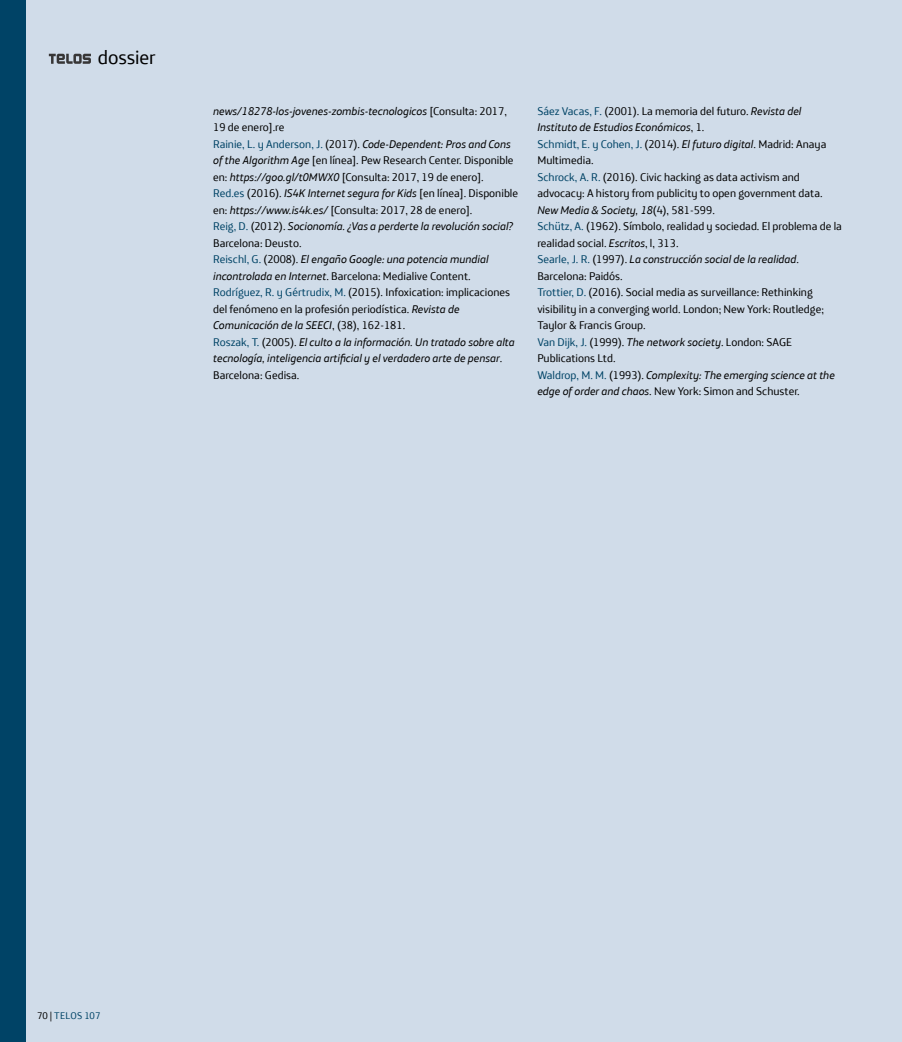
<style>
.page{position:relative;width:902px;height:1042px;background:#fff}
.page>*{position:absolute;margin:0;border:0;box-sizing:border-box;transform-origin:0 0}
.t1{font:19.5px "Telefonica Text";letter-spacing:-.01em;color:#000}
._08_TELOS_biblio_pla{font:11.25px/16.5px "Telefonica Text";color:#000}
._08_TELOS_biblio_pla-2{font:italic 11.25px/16.5px "Telefonica Text";color:#000}
.t2{font:9.75px "Telefonica Text";letter-spacing:.01em;color:#004366}
.s1{font-style:normal}
.s2{color:#004366}
.s3{font-style:italic}
.s4{font-style:normal;color:#004366}
.s5{color:#000}
</style>
<div class="page">
<div style="left:0;top:0;width:901px;height:1042px;background:#d0dce9"></div>
<div style="left:0;top:0;width:26px;height:1042px;background:#004366"></div>
<svg style="left:49px;top:54px;width:42px;height:10px"></svg>
<h1 class="t1" style="left:98px;top:41px;width:59px">dossier</h1>
<p class="_08_TELOS_biblio_pla-2" style="left:213px;top:102px;width:295px">news/18278-los-jovenes-zombis-tecnologicos <span class="s1">[Consulta: 2017,<br>19 de enero].re</span></p>
<p class="_08_TELOS_biblio_pla" style="left:213px;top:134px;width:302px"><span class="s2">Rainie, L. y Anderson, J.</span> (2017). <span class="s3">Code-Dependent: Pros and Cons of the Algorithm Age</span> [en línea]. Pew Research Center. Disponible en: <span class="s3">https://goo.gl/t0MWX0</span> [Consulta: 2017, 19 de enero].</p>
<p class="_08_TELOS_biblio_pla" style="left:213px;top:184px;width:306px"><span class="s2">Red.es</span> (2016). <span class="s3">IS4K Internet segura for Kids</span> [en línea]. Disponible en: <span class="s3">https://www.is4k.es/</span> [Consulta: 2017, 28 de enero].</p>
<p class="_08_TELOS_biblio_pla-2" style="left:213px;top:217px;width:301px"><span class="s4">Reig, D.</span> <span class="s1">(2012).</span> Socionomía. ¿Vas a perderte la revolución social?<br><span class="s1">Barcelona: Deusto.</span></p>
<p class="_08_TELOS_biblio_pla-2" style="left:213px;top:250px;width:277px"><span class="s4">Reischl, G.</span> <span class="s1">(2008).</span> El engaño Google: una potencia mundial incontrolada en Internet<span class="s1">. Barcelona: Medialive Content.</span></p>
<p class="_08_TELOS_biblio_pla" style="left:213px;top:283px;width:298px"><span class="s2">Rodríguez, R. y Gértrudix, M.</span> (2015). Infoxication: implicaciones del fenómeno en la profesión periodística. <span class="s3">Revista de<br>Comunicación de la SEECI</span>, (38), 162-181.</p>
<p class="_08_TELOS_biblio_pla-2" style="left:213px;top:333px;width:303px"><span class="s4">Roszak, T.</span> <span class="s1">(2005).</span> El culto a la información. Un tratado sobre alta tecnología, inteligencia artificial y el verdadero arte de pensar<span class="s1">.<br>Barcelona: Gedisa.</span></p>
<p class="_08_TELOS_biblio_pla-2" style="left:537px;top:102px;width:266px"><span class="s4">Sáez Vacas, F.</span> <span class="s1">(2001). La memoria del futuro.</span> Revista del<br>Instituto de Estudios Económicos<span class="s1">, 1.</span></p>
<p class="_08_TELOS_biblio_pla" style="left:537px;top:134px;width:290px"><span class="s2">Schmidt, E. y Cohen, J.</span> (2014). <span class="s3">El futuro digital</span>. Madrid: Anaya<br>Multimedia.</p>
<p class="_08_TELOS_biblio_pla" style="left:537px;top:167px;width:287px"><span class="s2">Schrock, A. R.</span> (2016). Civic hacking as data activism and advocacy: A history from publicity to open government data.<br><span class="s3">New Media &amp; Society, 18</span>(4), 581-599.</p>
<p class="_08_TELOS_biblio_pla" style="left:537px;top:217px;width:306px"><span class="s2">Schütz, A.</span> (1962). Símbolo, realidad y sociedad. El problema de la realidad social. <span class="s3">Escritos</span>, l, 313.</p>
<p class="_08_TELOS_biblio_pla-2" style="left:537px;top:250px;width:263px"><span class="s4">Searle, J. R.</span> <span class="s1">(1997).</span> La construcción social de la realidad<span class="s1">.<br>Barcelona: Paidós.</span></p>
<p class="_08_TELOS_biblio_pla" style="left:537px;top:283px;width:288px"><span class="s2">Trottier, D.</span> (2016). Social media as surveillance: Rethinking visibility in a converging world. London; New York: Routledge;<br>Taylor &amp; Francis Group.</p>
<p class="_08_TELOS_biblio_pla" style="left:537px;top:332px;width:256px"><span class="s2">Van Dijk, J.</span> (1999). <span class="s3">The network society</span>. London: SAGE<br>Publications Ltd.</p>
<p class="_08_TELOS_biblio_pla-2" style="left:537px;top:366px;width:299px"><span class="s4">Waldrop, M. M.</span> <span class="s1">(1993).</span> Complexity: The emerging science at the edge of order and chaos<span class="s1">. New York: Simon and Schuster.</span></p>
<p class="t2" style="left:37px;top:1007px;width:65px"><span class="s5">70 |</span> TELOS 107</p>
</div>
